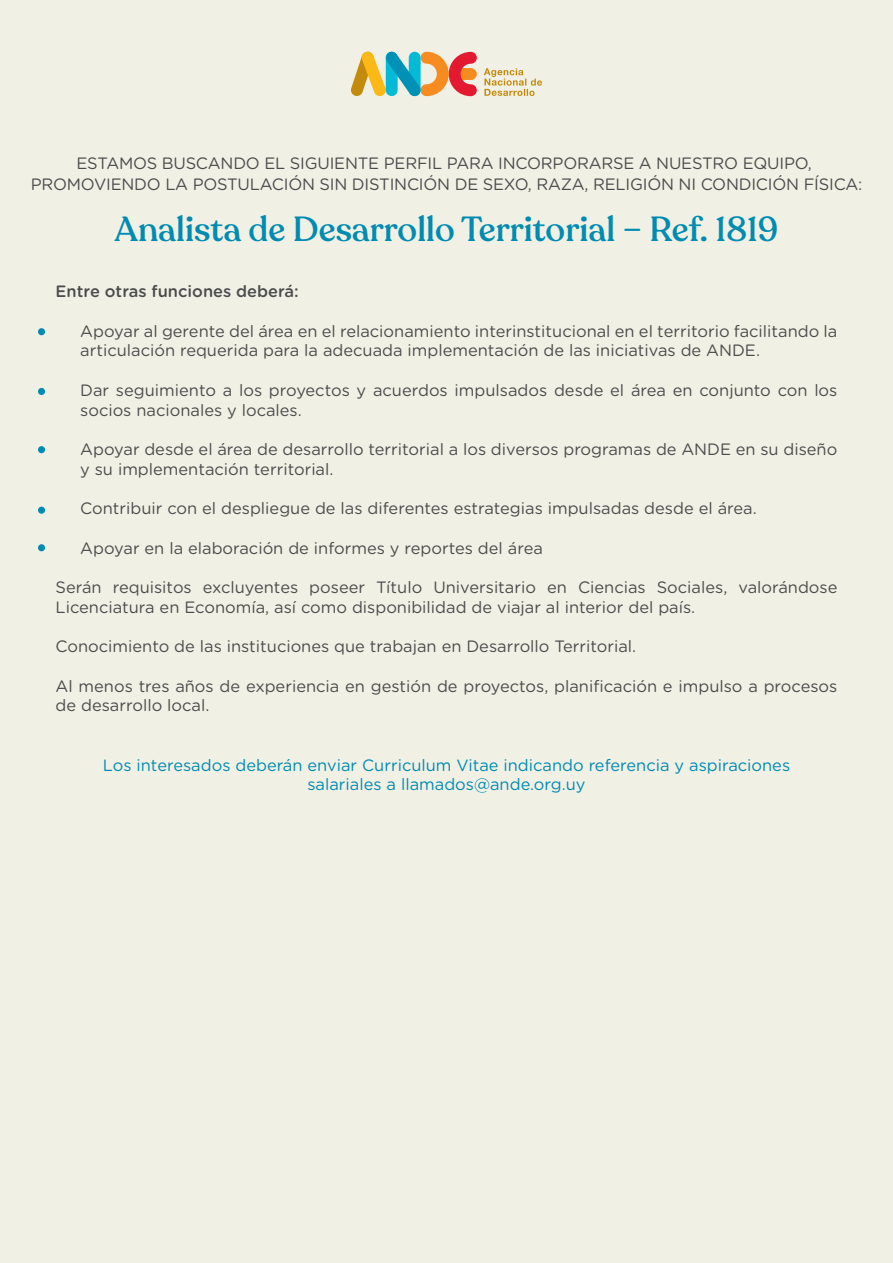
<style>
.page{position:relative;width:893px;height:1263px;background:#f1f0e4}
.page>*{position:absolute;margin:0;border:0;box-sizing:border-box;transform-origin:0 0}
.t1{font:500 34.5px "Recoleta";color:#008bb2}
.t2{font:16.5px/19.6px "Gotham Rounded";color:#4b4c4d}
.t3{font:16.5px/19.6px "Gotham Rounded";color:#008bb2;text-align:center}
.t4{font:500 16.5px "Gotham Rounded";color:#4b4c4d}
</style>
<div class="page">
<svg style="left:484px;top:68px;width:58px;height:28px"></svg>
<svg style="left:351px;top:51px;width:126px;height:45px"></svg>
<div style="left:38px;top:328px;width:7px;height:7px;background:#008bb2;border-radius:50%"></div>
<div style="left:38px;top:388px;width:7px;height:7px;background:#008bb2;border-radius:50%"></div>
<div style="left:38px;top:446px;width:7px;height:7px;background:#008bb2;border-radius:50%"></div>
<div style="left:38px;top:507px;width:7px;height:7px;background:#008bb2;border-radius:50%"></div>
<div style="left:38px;top:544px;width:7px;height:7px;background:#008bb2;border-radius:50%"></div>
<p class="t2" style="left:31px;top:152px;width:833px;line-height:20.5px;text-align:center">ESTAMOS BUSCANDO EL SIGUIENTE PERFIL PARA INCORPORARSE A NUESTRO EQUIPO,<br>PROMOVIENDO LA POSTULACIÓN SIN DISTINCIÓN DE SEXO, RAZA, RELIGIÓN NI CONDICIÓN FÍSICA:</p>
<h1 class="t1" style="left:115px;top:208px;width:665px">Analista de Desarrollo Territorial – Ref. 1819</h1>
<p class="t4" style="left:56px;top:280px;width:245px">Entre otras funciones deberá:</p>
<p class="t2" style="left:80px;top:320px;width:759px">Apoyar al gerente del área en el relacionamiento interinstitucional en el territorio facilitando la articulación requerida para la adecuada implementación de las iniciativas de ANDE.</p>
<p class="t2" style="left:80px;top:379px;width:759px">Dar seguimiento a los proyectos y acuerdos impulsados desde el área en conjunto con los socios nacionales y locales.</p>
<p class="t2" style="left:80px;top:439px;width:759px">Apoyar desde el área de desarrollo territorial a los diversos programas de ANDE en su diseño y su implementación territorial.</p>
<p class="t2" style="left:80px;top:498px;width:678px">Contribuir con el despliegue de las diferentes estrategias impulsadas desde el área.</p>
<p class="t2" style="left:80px;top:537px;width:464px">Apoyar en la elaboración de informes y reportes del área</p>
<p class="t2" style="left:56px;top:577px;width:783px">Serán requisitos excluyentes poseer Título Universitario en Ciencias Sociales, valorándose<br>Licenciatura en Economía, así como disponibilidad de viajar al interior del país.</p>
<p class="t2" style="left:56px;top:636px;width:582px">Conocimiento de las instituciones que trabajan en Desarrollo Territorial.</p>
<p class="t2" style="left:56px;top:675px;width:783px">Al menos tres años de experiencia en gestión de proyectos, planificación e impulso a procesos de desarrollo local.</p>
<p class="t3" style="left:103px;top:754px;width:689px">Los interesados deberán enviar Curriculum Vitae indicando referencia y aspiraciones salariales a llamados@ande.org.uy</p>
</div>
